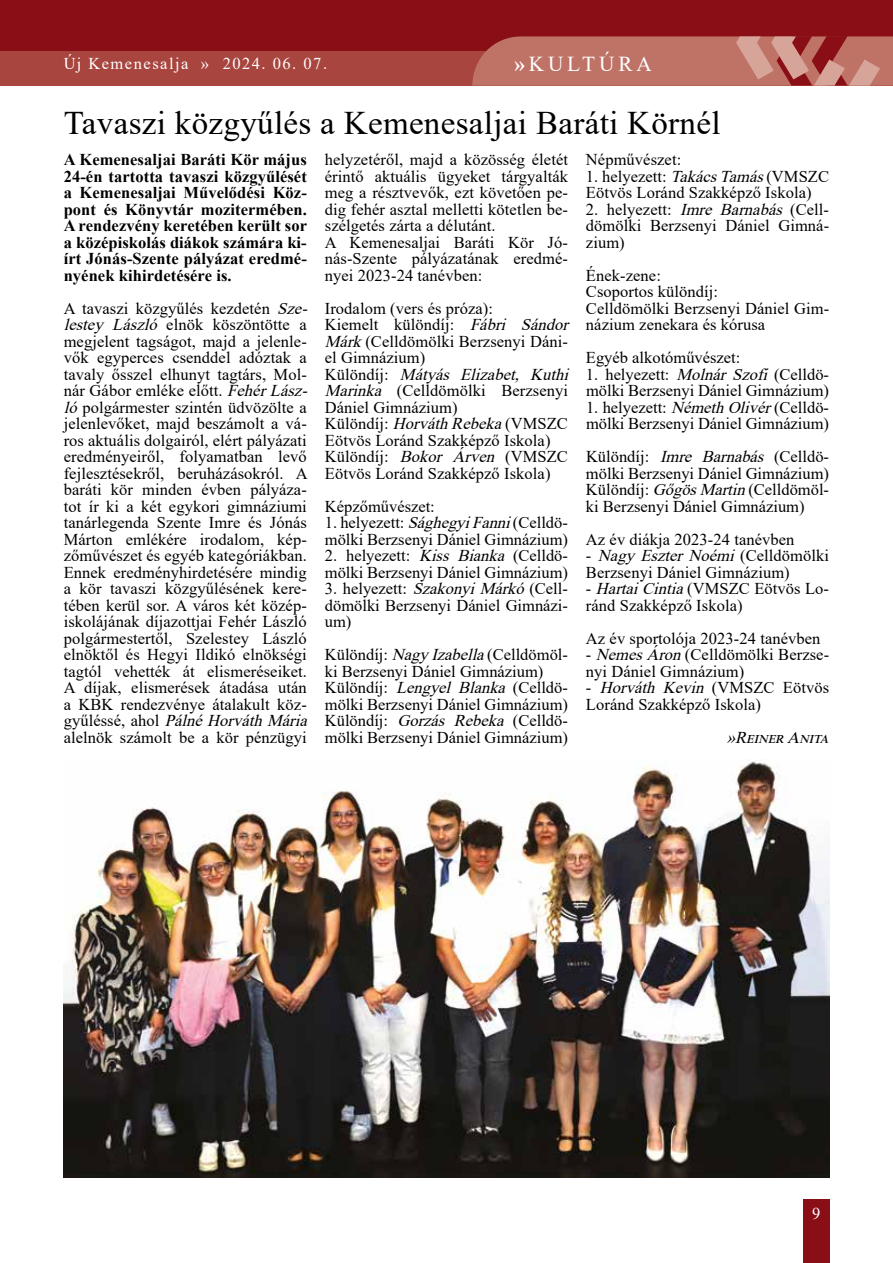
<style>
.page{position:relative;width:893px;height:1263px;background:#fff}
.page>*{position:absolute;margin:0;border:0;box-sizing:border-box;transform-origin:0 0}
.t1{font:33px "Times New Roman";letter-spacing:.01em;color:#000}
.t2{font:21.3px "Times New Roman";letter-spacing:.185em;color:#fff}
.t3{font:16.5px/16.5px "Times New Roman";letter-spacing:.005em;color:#000}
.t4{font:700 16.5px/16.5px "Times New Roman";letter-spacing:.005em;color:#000;text-align:justify}
.t5{font:16.5px "Times New Roman";letter-spacing:.09em;color:#fff}
.t6{font:italic 16.5px "Times New Roman";color:#000}
.s1{font-weight:700}
.s2{font-style:italic}
</style>
<div class="page">
<div style="left:0;top:0;width:893px;height:85px;background:#8a0e16"></div>
<div style="left:0;top:52px;width:893px;height:34px;background:#a8453e"></div>
<svg style="left:472px;top:36px;width:421px;height:50px;background:#bd6f65"></svg>
<div style="left:803px;top:1199px;width:26px;height:64px;background:#8a0e16"></div>
<img style="left:64px;top:761px;width:765px;height:417px">
<p class="t5" style="left:64px;top:52px;width:265px">Új Kemenesalja » 2024. 06. 07.</p>
<p class="t2" style="left:514px;top:48px;width:139px"><span class="s1">»</span>KULTÚRA</p>
<h1 class="t1" style="left:64px;top:100px;width:658px">Tavaszi közgyűlés a Kemenesaljai Baráti Körnél</h1>
<p class="t4" style="left:64px;top:151px;width:245px">A Kemenesaljai Baráti Kör május 24-én tartotta tavaszi közgyűlését a Kemenesaljai Művelődési Köz&shy;pont és Könyvtár mozitermében.<br>A rendezvény keretében került sor a középiskolás diákok számára ki&shy;írt Jónás-Szente pályázat eredmé&shy;nyének kihirdetésére is.</p>
<p class="t3" style="left:64px;top:299px;width:250px">A tavaszi közgyűlés kezdetén <span class="s2">Sze&shy;lestey László</span> elnök köszöntötte a megjelent tagságot, majd a jelenle&shy;vők egyperces csenddel adóztak a tavaly ősszel elhunyt tagtárs, Mol&shy;nár Gábor emléke előtt. <span class="s2">FehérLász&shy;ló</span>polgármester szintén üdvözölte a jelenlevőket, majd beszámolt a vá&shy;ros aktuális dolgairól, elért pályázati eredményeiről, folyamatban levő fejlesztésekről, beruházásokról. A baráti kör minden évben pályáza&shy;tot ír ki a két egykori gimnáziumi tanárlegenda Szente Imre és Jónás Márton emlékére irodalom, kép&shy;zőművészet és egyéb kategóriákban.<br>Ennek eredményhirdetésére mindig a kör tavaszi közgyűlésének kere&shy;tében kerül sor. A város két közép&shy;iskolájának díjazottjai Fehér László polgármestertől, Szelestey László elnöktől és Hegyi Ildikó elnökségi tagtól vehették át elismeréseiket.<br>A díjak, elismerések átadása után a KBK rendezvénye átalakult köz&shy;g y ű l é s s é , a h o l <span class="s2">PálnéHorváthMária </span>alelnök számolt be a kör pénzügyi</p>
<p class="t3" style="left:325px;top:151px;width:245px">helyzetéről, majd a közösség életét érintő aktuális ügyeket tárgyalták meg a résztvevők, ezt követően pe&shy;dig fehér asztal melletti kötetlen be&shy;szélgetés zárta a délutánt.<br>A Kemenesaljai Baráti Kör Jó&shy;nás-Szente pályázatának eredmé&shy;nyei 2023-24 tanévben:</p>
<p class="t3" style="left:325px;top:299px;width:250px">Irodalom (vers és próza):<br>Kiemelt különdíj: <span class="s2">Fábri Sándor<br>Márk</span>(Celldömölki Berzsenyi Dáni&shy;el Gimnázium)<br>K ü l ö n d í j : <span class="s2">Mátyás Elizabet, Kuthi<br>Marinka</span> (Celldömölki Berzsenyi<br>Dániel Gimnázium)<br>Különdíj: <span class="s2">HorváthRebeka</span>(VMSZC<br>Eötvös Loránd Szakképző Iskola)<br>Különdíj: <span class="s2">Bokor Árven</span> (VMSZC<br>Eötvös Loránd Szakképző Iskola)</p>
<p class="t3" style="left:325px;top:497px;width:112px">Képzőművészet:</p>
<p class="t3" style="left:325px;top:514px;width:245px">1. helyezett: <span class="s2">SághegyiFanni</span>(Celldö&shy;mölki Berzsenyi Dániel Gimnázium)</p>
<p class="t3" style="left:325px;top:547px;width:245px">2. helyezett: <span class="s2">Kiss Bianka</span> (Celldö&shy;mölki Berzsenyi Dániel Gimnázium)</p>
<p class="t3" style="left:325px;top:580px;width:245px;text-align:justify">3. helyezett: <span class="s2">SzakonyiMárkó</span>(Cell&shy;dömölki Berzsenyi Dániel Gimnázi&shy;um)</p>
<p class="t3" style="left:325px;top:646px;width:245px">Különdíj: <span class="s2">NagyIzabella</span>(Celldömöl&shy;ki Berzsenyi Dániel Gimnázium)<br>Különdíj: <span class="s2">Lengyel Blanka</span> (Celldö&shy;mölki Berzsenyi Dániel Gimnázium)<br>Különdíj: <span class="s2">Gorzás Rebeka</span> (Celldö&shy;mölki Berzsenyi Dániel Gimnázium)</p>
<p class="t3" style="left:586px;top:151px;width:97px">Népművészet:</p>
<p class="t3" style="left:586px;top:167px;width:245px">1. helyezett: <span class="s2">TakácsTamás</span>(VMSZC<br>Eötvös Loránd Szakképző Iskola)</p>
<p class="t3" style="left:586px;top:200px;width:245px;text-align:justify">2. helyezett: <span class="s2">Imre Barnabás</span> (Cell&shy;dömölki Berzsenyi Dániel Gimná&shy;zium)</p>
<p class="t3" style="left:586px;top:266px;width:245px">Ének-zene:<br>Csoportos különdíj:<br>Celldömölki Berzsenyi Dániel Gim&shy;názium zenekara és kórusa</p>
<p class="t3" style="left:586px;top:349px;width:156px">Egyéb alkotóművészet:</p>
<p class="t3" style="left:586px;top:365px;width:245px">1. helyezett: <span class="s2">Molnár Szofi</span> (Celldö&shy;mölki Berzsenyi Dániel Gimnázium)</p>
<p class="t3" style="left:586px;top:398px;width:245px">1. helyezett: <span class="s2">NémethOlivér</span>(Celldö&shy;mölki Berzsenyi Dániel Gimnázium)</p>
<p class="t3" style="left:586px;top:448px;width:245px;text-align:justify">Különdíj: <span class="s2">Imre Barnabás</span> (Celldö&shy;mölki Berzsenyi Dániel Gimnázium)<br>Különdíj: <span class="s2">GőgösMartin</span>(Celldömöl&shy;ki Berzsenyi Dániel Gimnázium)</p>
<p class="t3" style="left:586px;top:530px;width:210px">Az év diákja 2023-24 tanévben</p>
<p class="t3" style="left:586px;top:547px;width:245px">- <span class="s2">NagyEszterNoémi</span>( C e l l d ö m ö l k i<br>Berzsenyi Dániel Gimnázium)</p>
<p class="t3" style="left:586px;top:580px;width:245px">- <span class="s2">HartaiCintia</span>(VMSZC Eötvös Lo&shy;ránd Szakképző Iskola)</p>
<p class="t3" style="left:586px;top:629px;width:236px">Az év sportolója 2023-24 tanévben</p>
<p class="t3" style="left:586px;top:646px;width:245px">- <span class="s2">NemesÁron</span>(Celldömölki Berzse&shy;nyi Dániel Gimnázium)</p>
<p class="t3" style="left:586px;top:679px;width:245px">- <span class="s2">Horváth Kevin</span> ( V M S Z C E ö t v ö s<br>Loránd Szakképző Iskola)</p>
<p class="t6" style="left:727px;top:725px;width:109px">»ReinerAnita</p>
<p class="t5" style="left:812px;top:1202px;width:10px">9</p>
</div>
